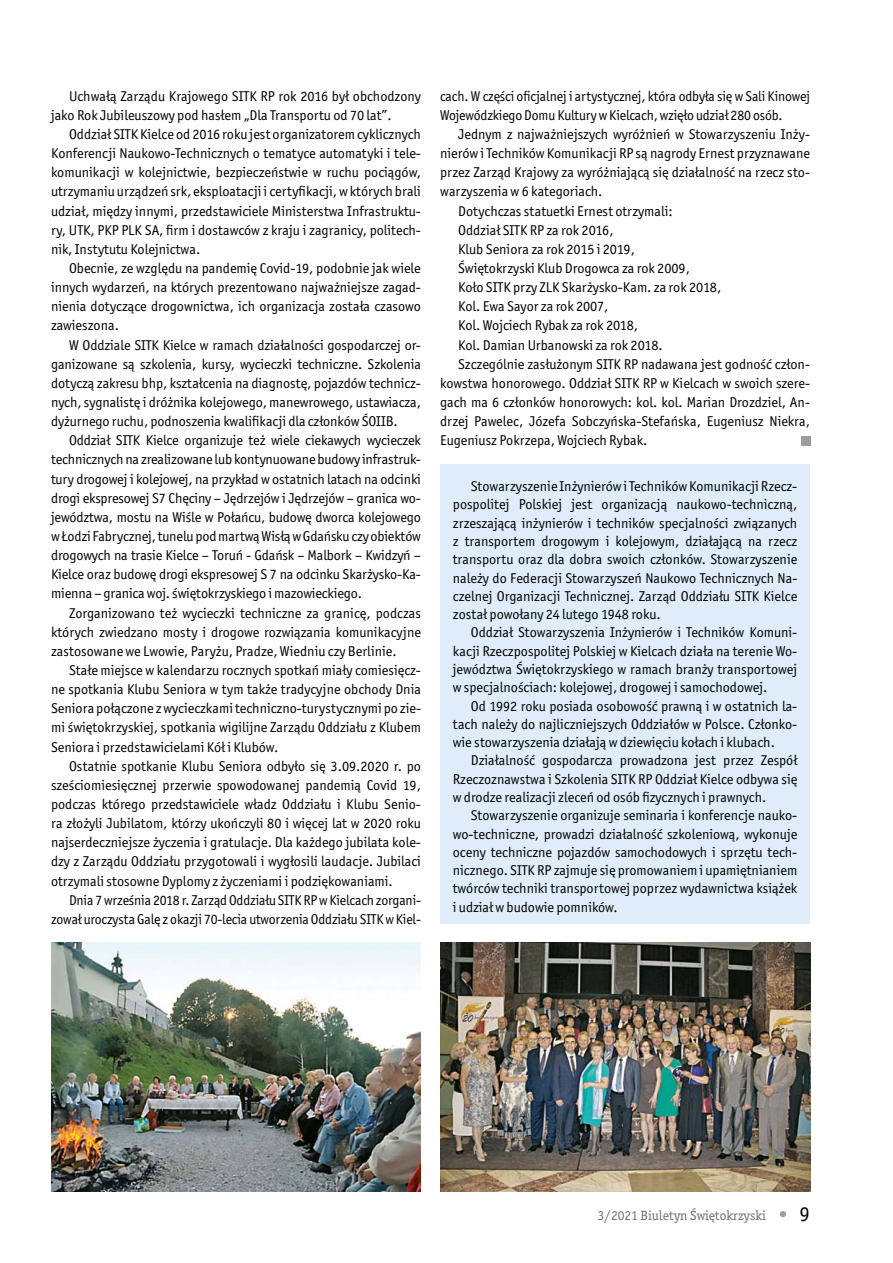
<style>
.page{position:relative;width:893px;height:1263px;background:#fff}
.page>*{position:absolute;margin:0;border:0;box-sizing:border-box;transform-origin:0 0}
.t1{font:21px "Officina Sans Itc TOT";color:#000}
.t2{font:14.25px/19.2px "Officina Sans Itc TOT";color:#000;text-align:justify}
.t3{font:13.5px "Officina Serif Itc TOT";color:#6f6f6f}
</style>
<div class="page">
<svg style="left:780px;top:1211px;width:6px;height:6px"></svg>
<img style="left:440px;top:943px;width:370px;height:248px">
<img style="left:51px;top:943px;width:370px;height:248px">
<div style="left:440px;top:464px;width:370px;height:460px;background:#dfedfa"></div>
<div style="left:801px;top:436px;width:9px;height:9px;background:#9c9c9c"></div>
<p class="t2" style="left:51px;top:86px;width:371px;text-indent:18px">Uchwałą Zarządu Krajowego SITK RP rok 2016 był obchodzony jako Rok Jubileuszowy pod hasłem „Dla Transportu od 70 lat”.</p>
<p class="t2" style="left:51px;top:125px;width:371px;text-indent:18px">Oddział SITK Kielce od 2016 roku jest organizatorem cyklicznych Konferencji Naukowo-Technicznych o tematyce automatyki i tele&shy;komunikacji w kolejnictwie, bezpieczeństwie w ruchu pociągów, utrzymaniu urządzeń srk, eksploatacji i certyfikacji, wktórych brali udział, między innymi, przedstawiciele Ministerstwa Infrastruktu&shy;ry, UTK, PKP PLK SA, firm i dostawców z kraju i zagranicy, politech&shy;nik, Instytutu Kolejnictwa.</p>
<p class="t2" style="left:51px;top:259px;width:371px;text-indent:18px">Obecnie, ze względu na pandemię Covid-19, podobnie jak wiele innych wydarzeń, na których prezentowano najważniejsze zagad&shy;nienia dotyczące drogownictwa, ich organizacja została czasowo zawieszona.</p>
<p class="t2" style="left:51px;top:335px;width:371px;text-indent:18px">W Oddziale SITK Kielce w ramach działalności gospodarczej or&shy;ganizowane są szkolenia, kursy, wycieczki techniczne. Szkolenia dotyczą zakresu bhp, kształcenia na diagnostę, pojazdów technicz&shy;nych, sygnalistę i dróżnika kolejowego, manewrowego, ustawiacza, dyżurnego ruchu, podnoszenia kwalifikacji dla członków ŚOIIB.</p>
<p class="t2" style="left:51px;top:431px;width:371px;text-indent:18px">Oddział SITK Kielce organizuje też wiele ciekawych wycieczek technicznych na zrealizowane lub kontynuowane budowy infrastruk&shy;tury drogowej i kolejowej, na przykład w ostatnich latach na odcinki drogi ekspresowej S7 Chęciny – Jędrzejów i Jędrzejów – granica wo&shy;jewództwa, mostu na Wiśle w Połańcu, budowę dworca kolejowego wŁodzi Fabrycznej, tunelu pod martwą Wisłą wGdańsku czy obiektów drogowych na trasie Kielce – Toruń - Gdańsk – Malbork – Kwidzyń – Kielce oraz budowę drogi ekspresowej S 7 na odcinku Skarżysko-Ka&shy;mienna – granica woj. świętokrzyskiego imazowieckiego.</p>
<p class="t2" style="left:51px;top:603px;width:371px;text-indent:18px">Zorganizowano też wycieczki techniczne za granicę, podczas których zwiedzano mosty i drogowe rozwiązania komunikacyjne zastosowane we Lwowie, Paryżu, Pradze, Wiedniu czy Berlinie.</p>
<p class="t2" style="left:51px;top:661px;width:371px;text-indent:18px">Stałe miejsce w kalendarzu rocznych spotkań miały comiesięcz&shy;ne spotkania Klubu Seniora w tym także tradycyjne obchody Dnia Seniora połączone zwycieczkami techniczno-turystycznymi po zie&shy;mi świętokrzyskiej, spotkania wigilijne Zarządu Oddziału z Klubem Seniora i przedstawicielami Kół i Klubów.</p>
<p class="t2" style="left:51px;top:756px;width:371px;text-indent:18px">Ostatnie spotkanie Klubu Seniora odbyło się 3.09.2020 r. po sześciomiesięcznej przerwie spowodowanej pandemią Covid 19, podczas którego przedstawiciele władz Oddziału i Klubu Senio&shy;ra złożyli Jubilatom, którzy ukończyli 80 i więcej lat w 2020 roku najserdeczniejsze życzenia i gratulacje. Dla każdego jubilata kole&shy;dzy z Zarządu Oddziału przygotowali i wygłosili laudacje. Jubilaci otrzymali stosowne Dyplomy z życzeniami i podziękowaniami.</p>
<p class="t2" style="left:51px;top:890px;width:371px;text-align:right">Dnia 7 września 2018 r. Zarząd Oddziału SITK RP wKielcach zorgani&shy;zował uroczysta Galę z okazji 70-lecia utworzenia Oddziału SITK wKiel-</p>
<p class="t2" style="left:440px;top:86px;width:371px">cach. W części oficjalnej i artystycznej, która odbyła się w Sali Kinowej<br>Wojewódzkiego Domu Kultury wKielcach, wzięło udział 280 osób.</p>
<p class="t2" style="left:458px;top:125px;width:353px">Jednym z najważniejszych wyróżnień w Stowarzyszeniu Inży-</p>
<p class="t2" style="left:440px;top:144px;width:371px">nierów i Techników Komunikacji RP są nagrody Ernest przyznawane</p>
<p class="t2" style="left:440px;top:163px;width:371px">przez Zarząd Krajowy za wyróżniającą się działalność na rzecz sto-</p>
<p class="t2" style="left:440px;top:182px;width:164px">warzyszenia w 6 kategoriach.</p>
<p class="t2" style="left:458px;top:201px;width:216px">Dotychczas statuetki Ernest otrzymali:</p>
<p class="t2" style="left:458px;top:220px;width:157px">Oddział SITK RP za rok 2016,</p>
<p class="t2" style="left:458px;top:240px;width:178px">Klub Seniora za rok 2015 i 2019,</p>
<p class="t2" style="left:458px;top:259px;width:233px">Świętokrzyski Klub Drogowca za rok 2009,</p>
<p class="t2" style="left:458px;top:278px;width:265px">Koło SITK przy ZLK Skarżysko-Kam. za rok 2018,</p>
<p class="t2" style="left:458px;top:297px;width:152px">Kol. Ewa Sayor za rok 2007,</p>
<p class="t2" style="left:458px;top:316px;width:182px">Kol. Wojciech Rybak za rok 2018,</p>
<p class="t2" style="left:458px;top:335px;width:206px">Kol. Damian Urbanowski za rok 2018.</p>
<p class="t2" style="left:458px;top:354px;width:353px">Szczególnie zasłużonym SITK RP nadawana jest godność człon-</p>
<p class="t2" style="left:440px;top:374px;width:371px">kowstwa honorowego. Oddział SITK RP w Kielcach w swoich szere-</p>
<p class="t2" style="left:440px;top:393px;width:371px">gach ma 6 członków honorowych: kol. kol. Marian Drozdziel, An-</p>
<p class="t2" style="left:440px;top:412px;width:371px">drzej Pawelec, Józefa Sobczyńska-Stefańska, Eugeniusz Niekra,</p>
<p class="t2" style="left:440px;top:431px;width:209px">Eugeniusz Pokrzepa, Wojciech Rybak.</p>
<p class="t2" style="left:453px;top:477px;width:346px;line-height:18.3px;text-indent:18px">Stowarzyszenie Inżynierów i Techników Komunikacji Rzecz&shy;pospolitej Polskiej jest organizacją naukowo-techniczną, zrzeszającą inżynierów i techników specjalności związanych z transportem drogowym i kolejowym, działającą na rzecz transportu oraz dla dobra swoich członków. Stowarzyszenie należy do Federacji Stowarzyszeń Naukowo Technicznych Na&shy;czelnej Organizacji Technicznej. Zarząd Oddziału SITK Kielce został powołany 24 lutego 1948 roku.</p>
<p class="t2" style="left:453px;top:624px;width:346px;line-height:18.3px;text-indent:18px">Oddział Stowarzyszenia Inżynierów i Techników Komuni&shy;kacji Rzeczpospolitej Polskiej w Kielcach działa na terenie Wo&shy;jewództwa Świętokrzyskiego w ramach branży transportowej w specjalnościach: kolejowej, drogowej i samochodowej.</p>
<p class="t2" style="left:453px;top:697px;width:346px;line-height:18.3px;text-indent:18px">Od 1992 roku posiada osobowość prawną i w ostatnich la&shy;tach należy do najliczniejszych Oddziałów w Polsce. Członko&shy;wie stowarzyszenia działają w dziewięciu kołach i klubach.</p>
<p class="t2" style="left:453px;top:752px;width:346px;line-height:18.3px;text-indent:18px">Działalność gospodarcza prowadzona jest przez Zespół Rzeczoznawstwa i Szkolenia SITK RP Oddział Kielce odbywa się w drodze realizacji zleceń od osób fizycznych i prawnych.</p>
<p class="t2" style="left:453px;top:806px;width:346px;line-height:18.3px;text-indent:18px">Stowarzyszenie organizuje seminaria i konferencje nauko&shy;wo-techniczne, prowadzi działalność szkoleniową, wykonuje oceny techniczne pojazdów samochodowych i sprzętu tech&shy;nicznego. SITK RP zajmuje się promowaniem i upamiętnianiem twórców techniki transportowej poprzez wydawnictwa książek i udział w budowie pomników.</p>
<p class="t3" style="left:598px;top:1208px;width:170px">3/2021 Biuletyn Świętokrzyski</p>
<h1 class="t1" style="left:800px;top:1201px;width:12px">9</h1>
</div>
